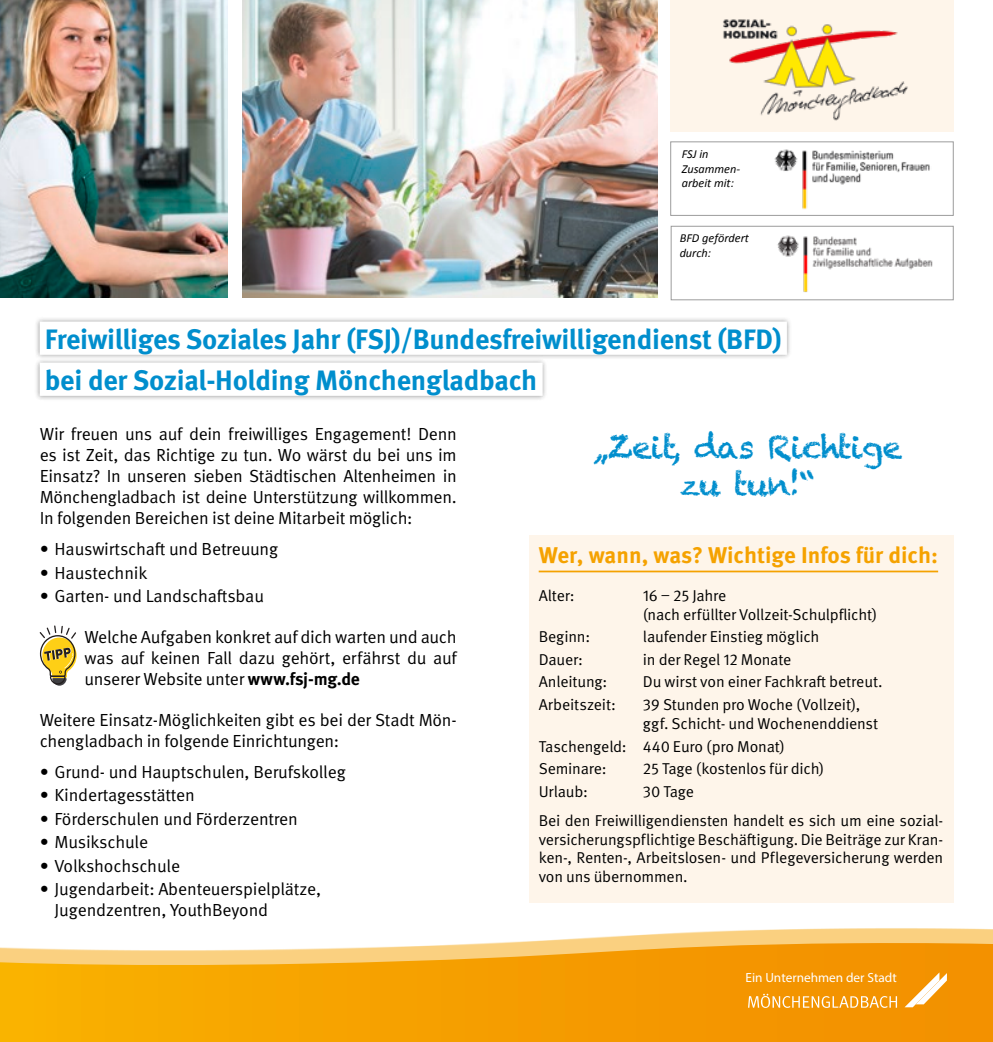
<style>
.page{position:relative;width:993px;height:1042px;background:#fff}
.page>*{position:absolute;margin:0;border:0;box-sizing:border-box;transform-origin:0 0}
.t1{font:31.5px/37.8px "Chalkduster";letter-spacing:-.04em;color:#008ecd;text-align:center}
.t2{font:700 28px/41.1px "Meta Pro";letter-spacing:-.01em;color:#008ecd}
.t3{font:700 22.75px "Meta Pro";color:#f5a200}
.t4{font:17.5px/21px "Meta Pro";letter-spacing:-.015em;color:#000;text-align:justify}
.t5{font:15.75px/18.9px "Meta Pro";letter-spacing:-.015em;color:#000}
.t6{font:13.3px "Myriad Pro";color:#fff}
.t7{font:italic 12.25px/14.7px "Calibri";color:#000}
.s1{font-weight:700}
</style>
<div class="page">
<div style="left:0;top:928px;width:992px;height:114px;background:#f5a200;opacity:.5"></div>
<svg style="left:0;top:941px;width:992px;height:101px;background:#f6a717"></svg>
<div style="left:670px;top:0;width:282px;height:131px;background:#fef5ea"></div>
<img style="left:723px;top:19px;width:185px;height:102px">
<img style="left:242px;top:0;width:415px;height:298px">
<img style="left:0;top:0;width:227px;height:298px">
<div style="left:528px;top:536px;width:424px;height:367px;background:#fef5ea"></div>
<hr style="left:538px;top:570px;width:399px;height:2px;background:#f5a200">
<svg style="left:40px;top:625px;width:37px;height:61px"></svg>
<div style="left:34px;top:316px;width:758px;height:85px;background:#000;opacity:.4"></div>
<div style="left:40px;top:321px;width:746px;height:34px;background:#fff"></div>
<div style="left:40px;top:363px;width:502px;height:33px;background:#fff"></div>
<img style="left:774px;top:149px;width:156px;height:61px">
<div style="left:670px;top:141px;width:283px;height:75px;border:1px solid #9c9c9c"></div>
<img style="left:777px;top:235px;width:156px;height:57px">
<div style="left:670px;top:226px;width:283px;height:74px;border:1px solid #9c9c9c"></div>
<svg style="left:904px;top:972px;width:42px;height:35px"></svg>
<svg style="left:747px;top:993px;width:149px;height:15px;background:#f5ad3e"></svg>
<p class="t7" style="left:681px;top:146px;width:60px">FSJ in<br>Zusammen&shy;arbeit mit:</p>
<p class="t7" style="left:679px;top:230px;width:71px">BFD gefördert durch:</p>
<h2 class="t2" style="left:45px;top:317px;width:738px">Freiwilliges Soziales Jahr (FSJ)/Bundesfreiwilligendienst (BFD) bei der Sozial-Holding Mönchengladbach</h2>
<h1 class="t1" style="left:592px;top:428px;width:312px">„Zeit, das Richtige zu tun!“</h1>
<p class="t4" style="left:40px;top:422px;width:418px">Wir freuen uns auf dein freiwilliges Engagement! Denn es ist Zeit, das Richtige zu tun. Wo wärst du bei uns im Einsatz? In unseren sieben Städtischen Altenheimen in Mönchengladbach ist deine Unterstützung willkommen.<br>In folgenden Bereichen ist deine Mitarbeit möglich:</p>
<p class="t4" style="left:40px;top:537px;width:240px">• Hauswirtschaft und Betreuung</p>
<p class="t4" style="left:40px;top:561px;width:109px">• Haustechnik</p>
<p class="t4" style="left:40px;top:584px;width:226px">• Garten- und Landschaftsbau</p>
<p class="t4" style="left:84px;top:625px;width:374px">Welche Aufgaben konkret auf dich warten und auch was auf keinen Fall dazu gehört, erfährst du auf unserer Website unter <span class="s1">www.fsj-mg.de</span></p>
<p class="t4" style="left:40px;top:708px;width:418px">Weitere Einsatz-Möglichkeiten gibt es bei der Stadt Mön&shy;chengladbach in folgende Einrichtungen:</p>
<p class="t4" style="left:40px;top:760px;width:307px">• Grund- und Hauptschulen, Berufskolleg</p>
<p class="t4" style="left:40px;top:783px;width:157px">• Kindertagesstätten</p>
<p class="t4" style="left:40px;top:807px;width:260px">• Förderschulen und Förderzentren</p>
<p class="t4" style="left:40px;top:830px;width:110px">• Musikschule</p>
<p class="t4" style="left:40px;top:854px;width:142px">• Volkshochschule</p>
<p class="t4" style="left:55px;top:877px;width:268px;text-indent:-15px">• Jugendarbeit: Abenteuerspielplätze,<br>Jugendzentren, YouthBeyond</p>
<h3 class="t3" style="left:538px;top:537px;width:401px">Wer, wann, was? Wichtige Infos für dich:</h3>
<p class="t5" style="left:538px;top:585px;width:37px">Alter:</p>
<p class="t5" style="left:642px;top:585px;width:236px">16 – 25 Jahre<br>(nach erfüllter Vollzeit-Schulpflicht)</p>
<p class="t5" style="left:538px;top:626px;width:53px">Beginn:</p>
<p class="t5" style="left:642px;top:626px;width:178px">laufender Einstieg möglich</p>
<p class="t5" style="left:538px;top:649px;width:46px">Dauer:</p>
<p class="t5" style="left:642px;top:649px;width:150px">in der Regel 12 Monate</p>
<p class="t5" style="left:538px;top:671px;width:70px">Anleitung:</p>
<p class="t5" style="left:642px;top:671px;width:241px">Du wirst von einer Fachkraft betreut.</p>
<p class="t5" style="left:538px;top:694px;width:79px">Arbeitszeit:</p>
<p class="t5" style="left:642px;top:694px;width:237px">39 Stunden pro Woche (Vollzeit), ggf. Schicht- und Wochenenddienst</p>
<p class="t5" style="left:538px;top:734px;width:248px;line-height:22.6px">Taschengeld: 440 Euro (pro Monat)<br>Seminare:</p>
<p class="t5" style="left:642px;top:758px;width:183px">25 Tage (kostenlos für dich)</p>
<p class="t5" style="left:538px;top:781px;width:51px">Urlaub:</p>
<p class="t5" style="left:538px;top:776px;width:406px;line-height:28.9px;text-indent:104px">30 Tage<br>Bei den Freiwilligendiensten handelt es sich um eine sozial-</p>
<p class="t5" style="left:538px;top:828px;width:406px;text-align:justify">versicherungspflichtige Beschäftigung. Die Beiträge zur Kran&shy;ken-, Renten-, Arbeitslosen- und Pflegeversicherung werden von uns übernommen.</p>
<p class="t6" style="left:745px;top:969px;width:153px">Ein Unternehmen der Stadt</p>
</div>
